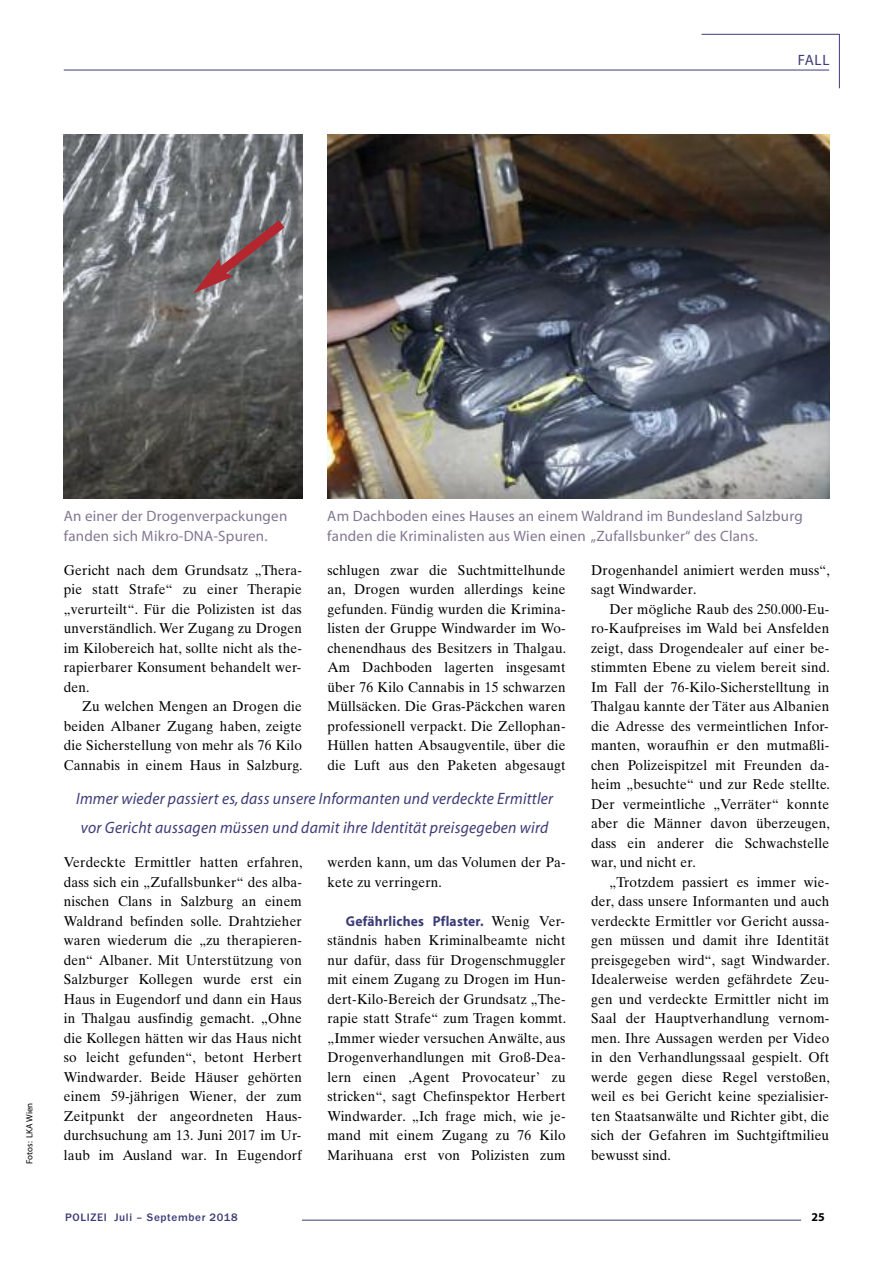
<style>
.page{position:relative;width:893px;height:1263px;background:#fff}
.page>*{position:absolute;margin:0;border:0;box-sizing:border-box;transform-origin:0 0}
.t1{font:italic 16.5px/29.2px "Myriad";letter-spacing:.015em;color:#3c3c78;scale:.95 1}
.t2{font:15px/19.5px "Myriad";letter-spacing:.015em;color:#817791}
.t3{font:15px "Myriad";color:#3c3c78}
.t4{font:14.25px/19.5px "Times Ten";letter-spacing:.015em;color:#000;text-align:justify;scale:.95 1}
.t5{font:700 14.25px "Myriad";letter-spacing:.015em;color:#3c3c78;scale:.95 1}
.t6{font:700 12px "Myriad";color:#000}
.t7{font:500 11.25px "Franklin Gothic";letter-spacing:.06em;color:#3c3c78}
.t8{font:9px "Myriad";color:#000}
.s1{font-family:"Times Ten";font-weight:400;color:#000}
</style>
<div class="page">
<hr style="left:64px;top:70px;width:765px;height:1px;background:#3c3c78">
<hr style="left:839px;top:34px;width:1px;height:54px;background:#3c3c78">
<hr style="left:702px;top:34px;width:137px;height:1px;background:#3c3c78">
<hr style="left:302px;top:1220px;width:499px;height:1px;background:#3c3c78">
<img style="left:327px;top:135px;width:502px;height:364px">
<img style="left:64px;top:135px;width:238px;height:364px">
<svg style="left:194px;top:211px;width:100px;height:82px;background:#7f7073"></svg>
<p class="t3" style="left:798px;top:54px;width:33px">FALL</p>
<p class="t8" style="left:26px;top:1164px;width:63px;rotate:-90deg">Fotos: LKA Wien</p>
<p class="t2" style="left:64px;top:508px;width:225px">An einer der Drogenverpackungen fanden sich Mikro-DNA-Spuren.</p>
<p class="t2" style="left:327px;top:508px;width:477px">Am Dachboden eines Hauses an einem Waldrand im Bundesland Salzburg fanden die Kriminalisten aus Wien einen „Zufallsbunker“ des Clans.</p>
<p class="t4" style="left:64px;top:561px;width:252px">Gericht nach dem Grundsatz „Thera&shy;pie statt Strafe“ zu einer Therapie „verurteilt“. Für die Polizisten ist das unverständlich. Wer Zugang zu Drogen im Kilobereich hat, sollte nicht als the&shy;rapierbarer Konsument behandelt wer&shy;den.</p>
<p class="t4" style="left:64px;top:698px;width:253px;text-indent:18px">Zu welchen Mengen an Drogen die beiden Albaner Zugang haben, zeigte die Sicherstellung von mehr als 76 Kilo Cannabis in einem Haus in Salzburg.</p>
<p class="t4" style="left:327px;top:561px;width:253px">schlugen zwar die Suchtmittelhunde an, Drogen wurden allerdings keine gefunden. Fündig wurden die Krimina&shy;listen der Gruppe Windwarder im Wo&shy;chenendhaus des Besitzers in Thalgau.<br>Am Dachboden lagerten insgesamt über 76 Kilo Cannabis in 15 schwarzen Müllsäcken. Die Gras-Päckchen waren professionell verpackt. Die Zellophan-Hüllen hatten Absaugventile, über die die Luft aus den Paketen abgesaugt</p>
<p class="t1" style="left:76px;top:785px;width:504px">Immer wieder passiert es, dass unsere Informanten und verdeckte Ermittler vor Gericht aussagen müssen und damit ihre Identität preisgegeben wird</p>
<p class="t4" style="left:64px;top:854px;width:253px">Verdeckte Ermittler hatten erfahren, dass sich ein „Zufallsbunker“ des alba&shy;nischen Clans in Salzburg an einem Waldrand befinden solle. Drahtzieher waren wiederum die „zu therapieren&shy;den“ Albaner. Mit Unterstützung von Salzburger Kollegen wurde erst ein Haus in Eugendorf und dann ein Haus in Thalgau ausfindig gemacht. „Ohne die Kollegen hätten wir das Haus nicht so leicht gefunden“, betont Herbert Windwarder. Beide Häuser gehörten einem 59-jährigen Wiener, der zum Zeitpunkt der angeordneten Haus&shy;durchsuchung am 13. Juni 2017 im Ur&shy;laub im Ausland war. In Eugendorf</p>
<p class="t4" style="left:327px;top:854px;width:252px">werden kann, um das Volumen der Pa&shy;kete zu verringern.</p>
<p class="t5" style="left:346px;top:916px;width:232px">Gefährliches Pflaster. <span class="s1">Wenig Ver-</span></p>
<p class="t4" style="left:327px;top:932px;width:253px">ständnis haben Kriminalbeamte nicht nur dafür, dass für Drogenschmuggler mit einem Zugang zu Drogen im Hun&shy;dert-Kilo-Bereich der Grundsatz „The&shy;rapie statt Strafe“ zum Tragen kommt. „Immer wieder versuchen Anwälte, aus Drogenverhandlungen mit Groß-Dea&shy;lern einen ,Agent Provocateur’ zu stricken“, sagt Chefinspektor Herbert Windwarder. „Ich frage mich, wie je&shy;mand mit einem Zugang zu 76 Kilo Marihuana erst von Polizisten zum</p>
<p class="t4" style="left:591px;top:561px;width:253px">Drogenhandel animiert werden muss“, sagt Windwarder.</p>
<p class="t4" style="left:591px;top:600px;width:253px;text-indent:18px">Der mögliche Raub des 250.000-Eu&shy;ro-Kaufpreises im Wald bei Ansfelden zeigt, dass Drogendealer auf einer be&shy;stimmten Ebene zu vielem bereit sind.<br>Im Fall der 76-Kilo-Sicherstelltung in Thalgau kannte der Täter aus Albanien die Adresse des vermeintlichen Infor&shy;manten, woraufhin er den mutmaßli&shy;chen Polizeispitzel mit Freunden da&shy;heim „besuchte“ und zur Rede stellte.<br>Der vermeintliche „Verräter“ konnte aber die Männer davon überzeugen, dass ein anderer die Schwachstelle war, und nicht er.</p>
<p class="t4" style="left:591px;top:873px;width:253px;text-indent:18px">„Trotzdem passiert es immer wie&shy;der, dass unsere Informanten und auch verdeckte Ermittler vor Gericht aussa&shy;gen müssen und damit ihre Identität preisgegeben wird“, sagt Windwarder.<br>Idealerweise werden gefährdete Zeu&shy;gen und verdeckte Ermittler nicht im Saal der Hauptverhandlung vernom&shy;men. Ihre Aussagen werden per Video in den Verhandlungssaal gespielt. Oft werde gegen diese Regel verstoßen, weil es bei Gericht keine spezialisier&shy;ten Staatsanwälte und Richter gibt, die sich der Gefahren im Suchtgiftmilieu bewusst sind.</p>
<p class="t7" style="left:65px;top:1210px;width:174px">POLIZEI Juli – September 2018</p>
<p class="t6" style="left:811px;top:1212px;width:15px">25</p>
</div>
